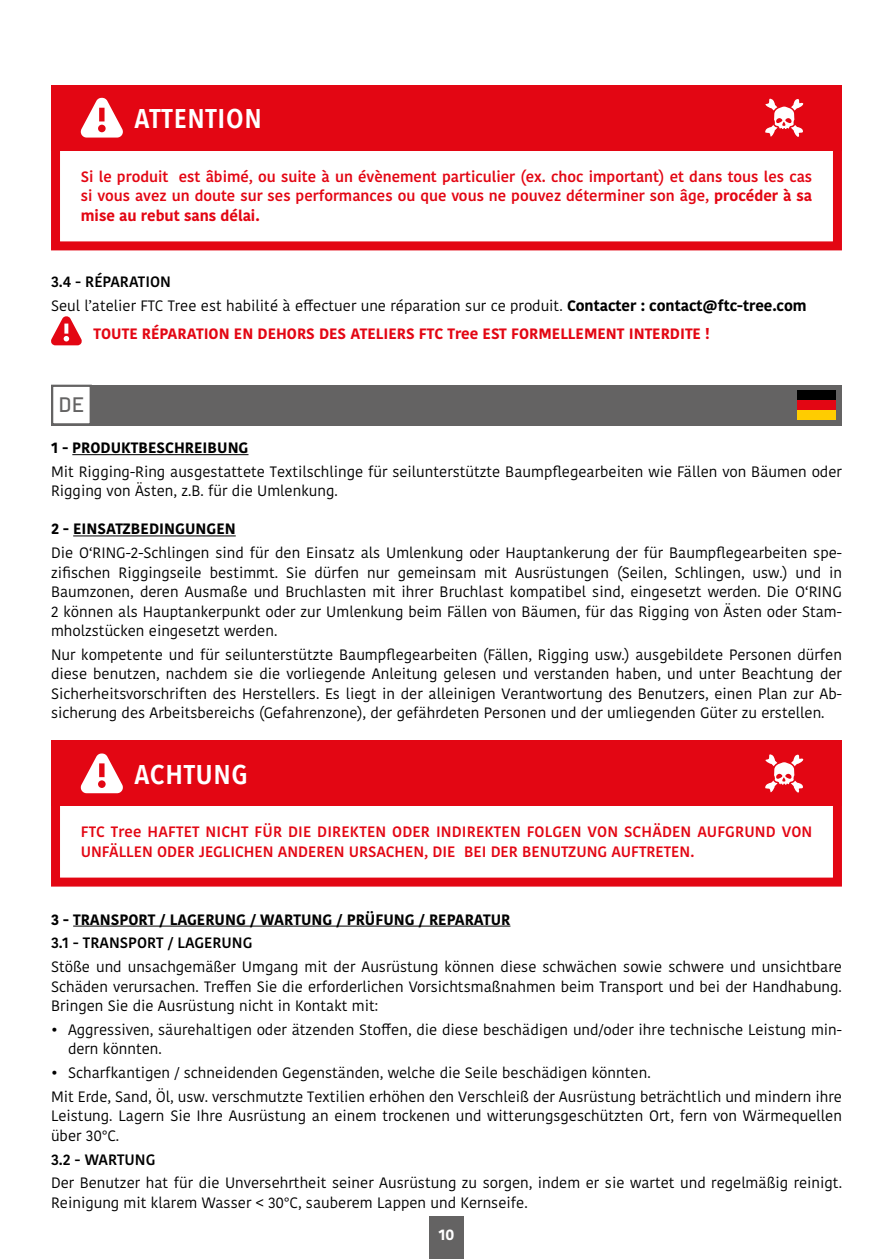
<style>
.page{position:relative;width:893px;height:1259px;background:#fff}
.page>*{position:absolute;margin:0;border:0;box-sizing:border-box;transform-origin:0 0}
.t1{font:600 27px "Avenir Next Condensed";letter-spacing:.025em;color:#fff;scale:1.1 1}
.t2{font:700 20.4px "Nordstern Demo";color:#646363}
.t3{font:15px/19.5px "Kohinoor Devanagari";color:#000}
.t4{font:600 15px/19.5px "Kohinoor Devanagari";color:#e30613;text-align:justify}
.t5{font:700 15px "Kohinoor Devanagari";color:#000}
.t6{font:700 15px "Kohinoor Devanagari";color:#e30613}
.t7{font:600 15px "Kohinoor Devanagari";color:#000}
.t8{font:700 15px "Kohinoor Devanagari";color:#fff}
.s1{font-weight:700}
.s2{font-weight:600}
</style>
<div class="page">
<div style="left:429px;top:1216px;width:34px;height:43px;background:#646363"></div>
<div style="left:51px;top:85px;width:791px;height:165px;background:#fff;border:9px solid #e30613"></div>
<div style="left:51px;top:85px;width:791px;height:65px;background:#e30613"></div>
<svg style="left:81px;top:98px;width:42px;height:40px"></svg>
<div style="left:99px;top:108px;width:6px;height:13px;background:#e30613"></div>
<div style="left:98px;top:125px;width:8px;height:7px;background:#e30613;border-radius:50%"></div>
<svg style="left:765px;top:98px;width:39px;height:39px"></svg>
<svg style="left:51px;top:316px;width:31px;height:29px"></svg>
<hr style="left:73px;top:535px;width:163px;height:1px;background:#000">
<div style="left:51px;top:741px;width:791px;height:145px;background:#fff;border:9px solid #e30613"></div>
<div style="left:51px;top:741px;width:791px;height:65px;background:#e30613"></div>
<svg style="left:81px;top:753px;width:42px;height:40px"></svg>
<div style="left:99px;top:763px;width:6px;height:14px;background:#e30613"></div>
<div style="left:98px;top:780px;width:8px;height:8px;background:#e30613;border-radius:50%"></div>
<svg style="left:765px;top:754px;width:39px;height:39px"></svg>
<hr style="left:72px;top:454px;width:176px;height:1px;background:#000">
<div style="left:51px;top:385px;width:791px;height:40px;background:#646363"></div>
<div style="left:51px;top:385px;width:41px;height:40px;background:#fff;border:2px solid #646363"></div>
<div style="left:797px;top:390px;width:39px;height:30px;background:#e30613"></div>
<div style="left:797px;top:390px;width:39px;height:10px;background:#000"></div>
<div style="left:797px;top:410px;width:39px;height:10px;background:#fc0"></div>
<hr style="left:73px;top:925px;width:437px;height:1px;background:#000">
<h1 class="t1" style="left:134px;top:95px;width:117px">ATTENTION</h1>
<p class="t4" style="left:81px;top:167px;width:733px">Si le produit est âbimé, ou suite à un évènement particulier (ex. choc important) et dans tous les cas si vous avez un doute sur ses performances ou que vous ne pouvez déterminer son âge, <span class="s1">procéder à sa mise au rebut sans délai.</span></p>
<p class="t3" style="left:51px;top:270px;width:757px;line-height:23.7px"><span class="s2">3.4 - RÉPARATION<br></span>Seul l’atelier FTC Tree est habilité à effectuer une réparation sur ce produit. <span class="s1">Contacter : contact@ftc-tree.com</span></p>
<p class="t6" style="left:94px;top:320px;width:618px">TOUTE RÉPARATION EN DEHORS DES ATELIERS FTC Tree EST FORMELLEMENT INTERDITE !</p>
<h2 class="t2" style="left:58px;top:392px;width:28px">DE</h2>
<p class="t5" style="left:51px;top:434px;width:199px">1 - PRODUKTBESCHREIBUNG</p>
<p class="t3" style="left:51px;top:462px;width:792px">Mit Rigging-Ring ausgestattete Textilschlinge für seilunterstützte Baumpflegearbeiten wie Fällen von Bäumen oder<br>Rigging von Ästen, z.B. für die Umlenkung.</p>
<p class="t5" style="left:51px;top:516px;width:186px">2 - EINSATZBEDINGUNGEN</p>
<p class="t3" style="left:51px;top:543px;width:792px;text-align:justify">Die O‘RING-2-Schlingen sind für den Einsatz als Umlenkung oder Hauptankerung der für Baumpflegearbeiten spe&shy;zifischen Riggingseile bestimmt. Sie dürfen nur gemeinsam mit Ausrüstungen (Seilen, Schlingen, usw.) und in Baumzonen, deren Ausmaße und Bruchlasten mit ihrer Bruchlast kompatibel sind, eingesetzt werden. Die O‘RING 2 können als Hauptankerpunkt oder zur Umlenkung beim Fällen von Bäumen, für das Rigging von Ästen oder Stam&shy;mholzstücken eingesetzt werden.</p>
<p class="t3" style="left:51px;top:645px;width:792px;text-align:justify">Nur kompetente und für seilunterstützte Baumpflegearbeiten (Fällen, Rigging usw.) ausgebildete Personen dürfen diese benutzen, nachdem sie die vorliegende Anleitung gelesen und verstanden haben, und unter Beachtung der Sicherheitsvorschriften des Herstellers. Es liegt in der alleinigen Verantwortung des Benutzers, einen Plan zur Ab&shy;sicherung des Arbeitsbereichs (Gefahrenzone), der gefährdeten Personen und der umliegenden Güter zu erstellen.</p>
<h1 class="t1" style="left:134px;top:750px;width:105px">ACHTUNG</h1>
<p class="t4" style="left:81px;top:822px;width:733px">FTC Tree HAFTET NICHT FÜR DIE DIREKTEN ODER INDIREKTEN FOLGEN VON SCHÄDEN AUFGRUND VON<br>UNFÄLLEN ODER JEGLICHEN ANDEREN URSACHEN, DIE BEI DER BENUTZUNG AUFTRETEN.</p>
<p class="t5" style="left:51px;top:906px;width:461px">3 - TRANSPORT / LAGERUNG / WARTUNG / PRÜFUNG / REPARATUR</p>
<p class="t7" style="left:51px;top:934px;width:203px">3.1 - TRANSPORT / LAGERUNG</p>
<p class="t3" style="left:51px;top:957px;width:792px;text-align:justify">Stöße und unsachgemäßer Umgang mit der Ausrüstung können diese schwächen sowie schwere und unsichtbare Schäden verursachen. Treffen Sie die erforderlichen Vorsichtsmaßnahmen beim Transport und bei der Handhabung.<br>Bringen Sie die Ausrüstung nicht in Kontakt mit:</p>
<p class="t3" style="left:68px;top:1020px;width:775px;text-indent:-17px">• Aggressiven, säurehaltigen oder ätzenden Stoffen, die diese beschädigen und/oder ihre technische Leistung min&shy;dern könnten.</p>
<p class="t3" style="left:51px;top:1061px;width:792px;line-height:23.7px">• Scharfkantigen / schneidenden Gegenständen, welche die Seile beschädigen könnten.<br>Mit Erde, Sand, Öl, usw. verschmutzte Textilien erhöhen den Verschleiß der Ausrüstung beträchtlich und mindern ihre</p>
<p class="t3" style="left:51px;top:1106px;width:792px">Leistung. Lagern Sie Ihre Ausrüstung an einem trockenen und witterungsgeschützten Ort, fern von Wärmequellen über 30°C.</p>
<p class="t7" style="left:51px;top:1150px;width:106px">3.2 - WARTUNG</p>
<p class="t3" style="left:51px;top:1173px;width:792px">Der Benutzer hat für die Unversehrtheit seiner Ausrüstung zu sorgen, indem er sie wartet und regelmäßig reinigt.<br>Reinigung mit klarem Wasser &lt; 30°C, sauberem Lappen und Kernseife.</p>
<p class="t8" style="left:438px;top:1221px;width:18px">10</p>
</div>
